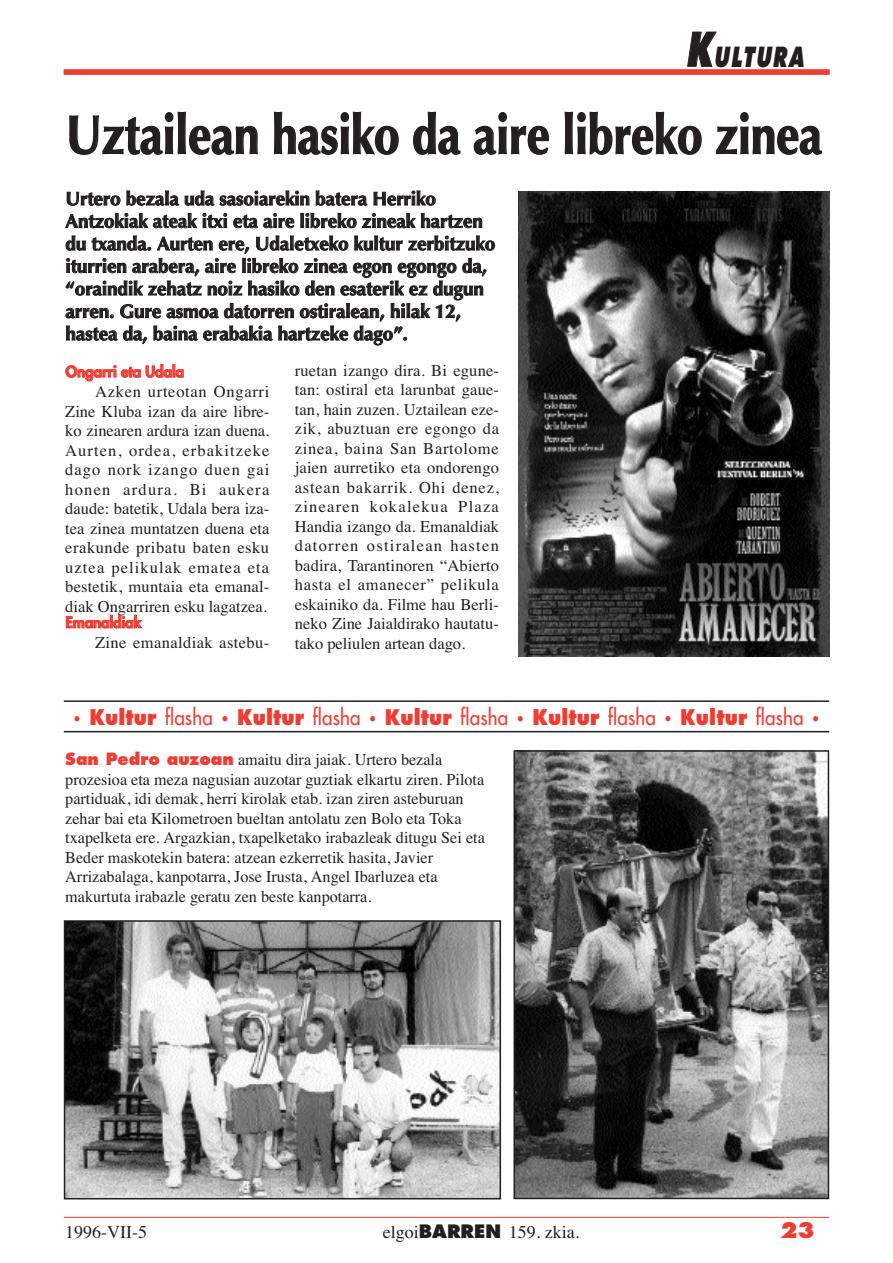
<style>
.page{position:relative;width:893px;height:1263px;background:#fff}
.page>*{position:absolute;margin:0;border:0;box-sizing:border-box;transform-origin:0 0}
.t1{font:700 54px "Optima";color:#231f20;scale:.85 1}
.t2{font:italic 800 27px "Futura";color:#231f20;scale:.7 1}
.t3{font:800 21px "Futura";letter-spacing:.01em;color:#ee3e34;scale:.9 1}
.t4{font:800 21px "Futura";letter-spacing:.01em;color:#ee3e34}
.t5{font:700 18.75px/22.5px "Optima";color:#231f20}
.t6{font:18px "Times";color:#231f20}
.t7{font:16.5px/19.5px "Times";color:#231f20;text-align:justify}
.t8{font:16.5px "Times";letter-spacing:.025em;color:#231f20}
.t9{font:800 15px "Futura";letter-spacing:-.005em;color:#ee3e34}
.s1{font-size:45px}
.s2{font-weight:400}
.s3{font-family:"Futura";font-weight:800;color:#ee3e34}
.s4{font-family:"Futura";font-weight:800}
</style>
<div class="page">
<hr style="left:64px;top:1217px;width:765px;height:1px;background:#ee3e34">
<div style="left:64px;top:69px;width:765px;height:6px;background:#ee3e34"></div>
<img style="left:67px;top:923px;width:431px;height:273px">
<div style="left:64px;top:920px;width:437px;height:279px;border:2px solid #231f20"></div>
<img style="left:516px;top:753px;width:310px;height:443px">
<div style="left:513px;top:750px;width:316px;height:449px;border:2px solid #231f20"></div>
<img style="left:518px;top:191px;width:311px;height:466px">
<hr style="left:64px;top:700px;width:765px;height:2px;background:#231f20">
<hr style="left:64px;top:731px;width:765px;height:1px;background:#231f20">
<h2 class="t2" style="left:686px;top:45px;width:170px"><span class="s1">K</span>ULTURA</h2>
<h1 class="t1" style="left:66px;top:113px;width:891px">Uztailean hasiko da aire libreko zinea</h1>
<p class="t5" style="left:66px;top:189px;width:431px">Urtero bezala uda sasoiarekin batera Herriko Antzokiak ateak itxi eta aire libreko zineak hartzen du txanda. Aurten ere, Udaletxeko kultur zerbitzuko iturrien arabera, aire libreko zinea egon egongo da, “oraindik zehatz noiz hasiko den esaterik ez dugun arren. Gure asmoa datorren ostiralean, hilak 12, hastea da, baina erabakia hartzeke dago”.</p>
<p class="t9" style="left:65px;top:364px;width:120px">Ongarri eta Udala</p>
<p class="t7" style="left:65px;top:382px;width:206px;text-indent:30px">Azken urteotan Ongarri Zine Kluba izan da aire libre&shy;ko zinearen ardura izan duena.<br>Aurten, ordea, erbakitzeke dago nork izango duen gai honen ardura. Bi aukera daude: batetik, Udala bera iza&shy;tea zinea muntatzen duena eta erakunde pribatu baten esku uztea pelikulak ematea eta bestetik, muntaia eta emanal&shy;diak Ongarriren esku lagatzea.</p>
<p class="t9" style="left:65px;top:615px;width:78px">Emanaldiak</p>
<p class="t8" style="left:95px;top:632px;width:176px">Zine emanaldiak astebu-</p>
<p class="t7" style="left:295px;top:360px;width:206px">ruetan izango dira. Bi egune&shy;tan: ostiral eta larunbat gaue&shy;tan, hain zuzen. Uztailean eze&shy;zik, abuztuan ere egongo da zinea, baina San Bartolome jaien aurretiko eta ondorengo astean bakarrik. Ohi denez, zinearen kokalekua Plaza Handia izango da. Emanaldiak datorren ostiralean hasten badira, Tarantinoren “Abierto hasta el amanecer” pelikula eskainiko da. Filme hau Berli&shy;neko Zine Jaialdirako hautatu&shy;tako peliulen artean dago.</p>
<p class="t3" style="left:73px;top:707px;width:831px">· Kultur <span class="s2">flasha</span> · Kultur <span class="s2">flasha</span> · Kultur <span class="s2">flasha</span> · Kultur <span class="s2">flasha</span> · Kultur <span class="s2">flasha</span> ·</p>
<p class="t7" style="left:65px;top:750px;width:421px;text-align:left"><span class="s3">San Pedro auzoan</span> amaitu dira jaiak. Urtero bezala prozesioa eta meza nagusian auzotar guztiak elkartu ziren. Pilota partiduak, idi demak, herri kirolak etab. izan ziren asteburuan zehar bai eta Kilometroen bueltan antolatu zen Bolo eta Toka txapelketa ere. Argazkian, txapelketako irabazleak ditugu Sei eta Beder maskotekin batera: atzean ezkerretik hasita, Javier Arrizabalaga, kanpotarra, Jose Irusta, Angel Ibarluzea eta makurtuta irabazle geratu zen beste kanpotarra.</p>
<p class="t6" style="left:65px;top:1221px;width:83px">1996-VII-5</p>
<p class="t6" style="left:383px;top:1221px;width:198px">elgoi<span class="s4">BARREN</span> 159. zkia.</p>
<p class="t4" style="left:780px;top:1221px;width:36px">23</p>
</div>
